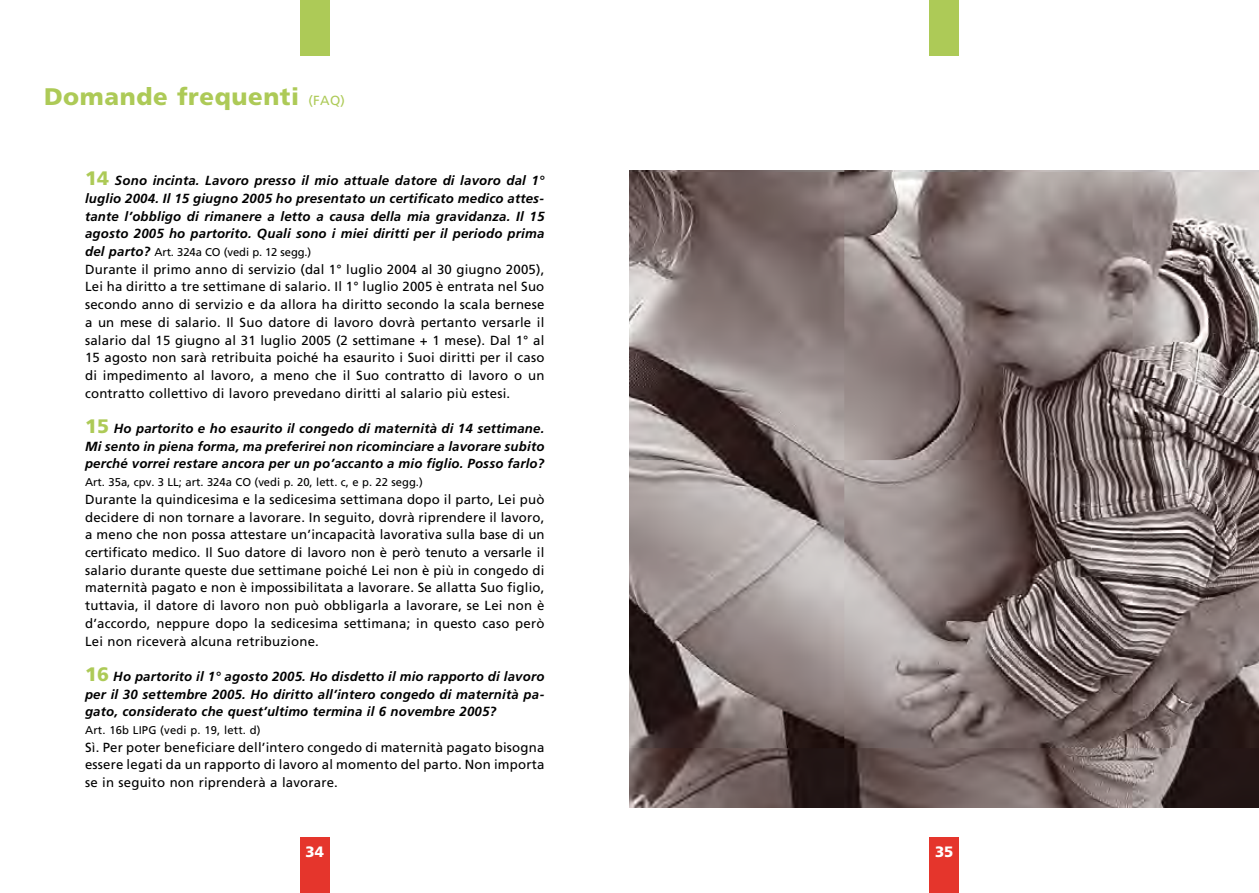
<style>
.page{position:relative;width:1259px;height:893px;background:#fff}
.page>*{position:absolute;margin:0;border:0;box-sizing:border-box;transform-origin:0 0}
.t1{font:900 24px "Frutiger";letter-spacing:.025em;color:#adca57}
.t2{font:900 15px "Frutiger";color:#fff}
.t3{font:13.2px/17.7px "Frutiger";letter-spacing:.015em;color:#000;text-align:justify}
.t4{font:italic 700 13.2px/17.7px "Frutiger";letter-spacing:.015em;color:#000;text-align:justify}
.t5{font:11.25px "Frutiger";color:#000}
.s1{font-weight:400;font-size:13.2px}
.s2{font-weight:900;font-style:normal;font-size:19.5px;color:#adca57}
.s3{font-weight:700;font-style:italic;font-size:13.2px}
</style>
<div class="page">
<div style="left:929px;top:838px;width:30px;height:55px;background:#e5352c"></div>
<div style="left:929px;top:0;width:30px;height:55px;background:#adca57"></div>
<div style="left:300px;top:0;width:30px;height:55px;background:#adca57"></div>
<div style="left:300px;top:838px;width:30px;height:55px;background:#e5352c"></div>
<img style="left:629px;top:170px;width:630px;height:638px">
<h1 class="t1" style="left:44px;top:82px;width:302px">Domande frequenti <span class="s1">(FAQ)</span></h1>
<p class="t4" style="left:85px;top:172px;width:461px"><span class="s2">14</span> Sono incinta. Lavoro presso il mio attuale datore di lavoro dal 1° luglio 2004. Il 15 giugno 2005 ho presentato un certificato medico attes&shy;tante l’obbligo di rimanere a letto a causa della mia gravidanza. Il 15 agosto 2005 ho partorito. Quali sono i miei diritti per il periodo prima</p>
<p class="t5" style="left:85px;top:246px;width:228px"><span class="s3">del parto?</span> Art. 324a CO (vedi p. 12 segg.)</p>
<p class="t3" style="left:85px;top:260px;width:461px">Durante il primo anno di servizio (dal 1° luglio 2004 al 30 giugno 2005), Lei ha diritto a tre settimane di salario. Il 1° luglio 2005 è entrata nel Suo secondo anno di servizio e da allora ha diritto secondo la scala bernese a un mese di salario. Il Suo datore di lavoro dovrà pertanto versarle il salario dal 15 giugno al 31 luglio 2005 (2 settimane + 1 mese). Dal 1° al 15 agosto non sarà retribuita poiché ha esaurito i Suoi diritti per il caso di impedimento al lavoro, a meno che il Suo contratto di lavoro o un contratto collettivo di lavoro prevedano diritti al salario più estesi.</p>
<p class="t4" style="left:85px;top:419px;width:461px"><span class="s2">15</span> Ho partorito e ho esaurito il congedo di maternità di 14 settimane.<br>Mi sento in piena forma, ma preferirei non ricominciare a lavorare subito perché vorrei restare ancora per un po’accanto a mio figlio. Posso farlo?</p>
<p class="t5" style="left:85px;top:476px;width:339px">Art. 35a, cpv. 3 LL; art. 324a CO (vedi p. 20, lett. c, e p. 22 segg.)</p>
<p class="t3" style="left:85px;top:490px;width:461px">Durante la quindicesima e la sedicesima settimana dopo il parto, Lei può decidere di non tornare a lavorare. In seguito, dovrà riprendere il lavoro, a meno che non possa attestare un’incapacità lavorativa sulla base di un certificato medico. Il Suo datore di lavoro non è però tenuto a versarle il salario durante queste due settimane poiché Lei non è più in congedo di maternità pagato e non è impossibilitata a lavorare. Se allatta Suo figlio, tuttavia, il datore di lavoro non può obbligarla a lavorare, se Lei non è d’accordo, neppure dopo la sedicesima settimana; in questo caso però Lei non riceverà alcuna retribuzione.</p>
<p class="t4" style="left:85px;top:667px;width:461px"><span class="s2">16</span> Ho partorito il 1° agosto 2005. Ho disdetto il mio rapporto di lavoro per il 30 settembre 2005. Ho diritto all’intero congedo di maternità pa&shy;gato, considerato che quest’ultimo termina il 6 novembre 2005?</p>
<p class="t5" style="left:85px;top:723px;width:177px">Art. 16b LIPG (vedi p. 19, lett. d)</p>
<p class="t3" style="left:85px;top:738px;width:461px">Sì. Per poter beneficiare dell’intero congedo di maternità pagato bisogna essere legati da un rapporto di lavoro al momento del parto. Non importa se in seguito non riprenderà a lavorare.</p>
<p class="t2" style="left:305px;top:842px;width:20px">34</p>
<p class="t2" style="left:935px;top:842px;width:20px">3 52</p>
</div>
